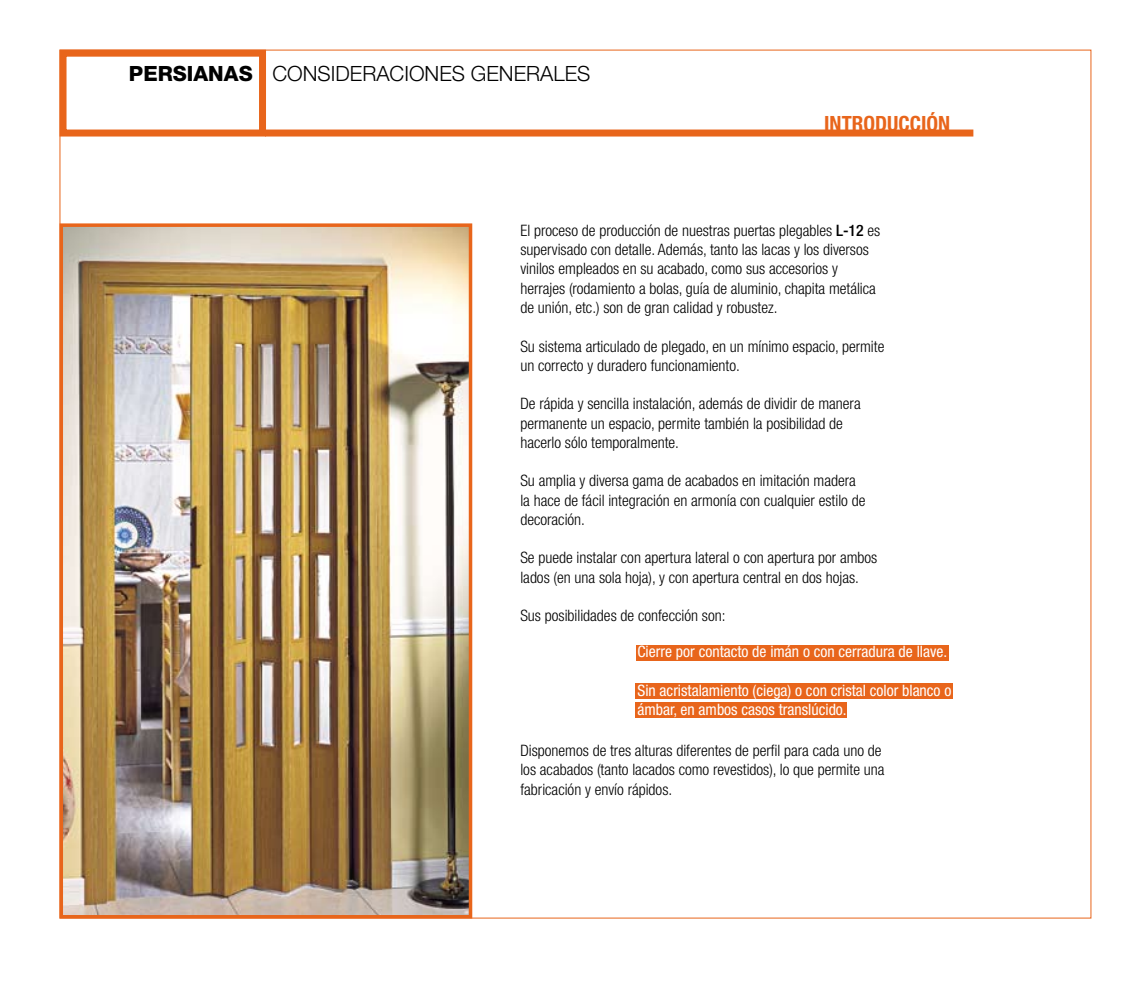
<style>
.page{position:relative;width:1141px;height:993px;background:#fff}
.page>*{position:absolute;margin:0;border:0;box-sizing:border-box;transform-origin:0 0}
.t1{font:300 21px "Helvetica Neue";color:#000}
.t2{font:700 condensed 21px "Helvetica Neue";color:#e8651b}
.t3{font:300 condensed 15.75px/19.2px "Helvetica Neue";color:#000}
.t4{font:condensed 15.75px/19.2px "Helvetica Neue";color:#fff}
.s1{font-weight:800}
.s2{font-weight:500}
</style>
<div class="page">
<div style="left:636px;top:644px;width:313px;height:16px;background:#e8651b"></div>
<div style="left:636px;top:683px;width:317px;height:16px;background:#e8651b"></div>
<div style="left:636px;top:701px;width:211px;height:16px;background:#e8651b"></div>
<div style="left:60px;top:50px;width:206px;height:86px;border:7px solid #e8651b"></div>
<div style="left:265px;top:129px;width:708px;height:7px;background:#e8651b"></div>
<img style="left:65px;top:228px;width:402px;height:685px">
<div style="left:60px;top:223px;width:412px;height:695px;border:4px solid #e8651b"></div>
<h1 class="t1" style="left:129px;top:61px;width:463px"><span class="s1">PERSIANAS</span> CONSIDERACIONES GENERALES</h1>
<h1 class="t2" style="left:824px;top:110px;width:127px">INTRODUCCIÓN</h1>
<p class="t3" style="left:520px;top:220px;width:361px">El proceso de producción de nuestras puertas plegables <span class="s2">L-12</span> es supervisado con detalle. Además, tanto las lacas y los diversos vinilos empleados en su acabado, como sus accesorios y herrajes (rodamiento a bolas, guía de aluminio, chapita metálica de unión, etc.) son de gran calidad y robustez.</p>
<p class="t3" style="left:520px;top:336px;width:365px">Su sistema articulado de plegado, en un mínimo espacio, permite un correcto y duradero funcionamiento.</p>
<p class="t3" style="left:520px;top:394px;width:342px">De rápida y sencilla instalación, además de dividir de manera permanente un espacio, permite también la posibilidad de hacerlo sólo temporalmente.</p>
<p class="t3" style="left:520px;top:471px;width:347px">Su amplia y diversa gama de acabados en imitación madera la hace de fácil integración en armonía con cualquier estilo de decoración.</p>
<p class="t3" style="left:520px;top:548px;width:358px">Se puede instalar con apertura lateral o con apertura por ambos lados (en una sola hoja), y con apertura central en dos hojas.</p>
<p class="t3" style="left:520px;top:605px;width:207px">Sus posibilidades de confección son:</p>
<p class="t4" style="left:637px;top:642px;width:311px">Cierre por contacto de imán o con cerradura de llave.</p>
<p class="t4" style="left:637px;top:680px;width:315px">Sin acristalamiento (ciega) o con cristal color blanco o ámbar, en ambos casos translúcido.</p>
<p class="t3" style="left:520px;top:740px;width:366px">Disponemos de tres alturas diferentes de perfil para cada uno de los acabados (tanto lacados como revestidos), lo que permite una fabricación y envío rápidos.</p>
</div>
